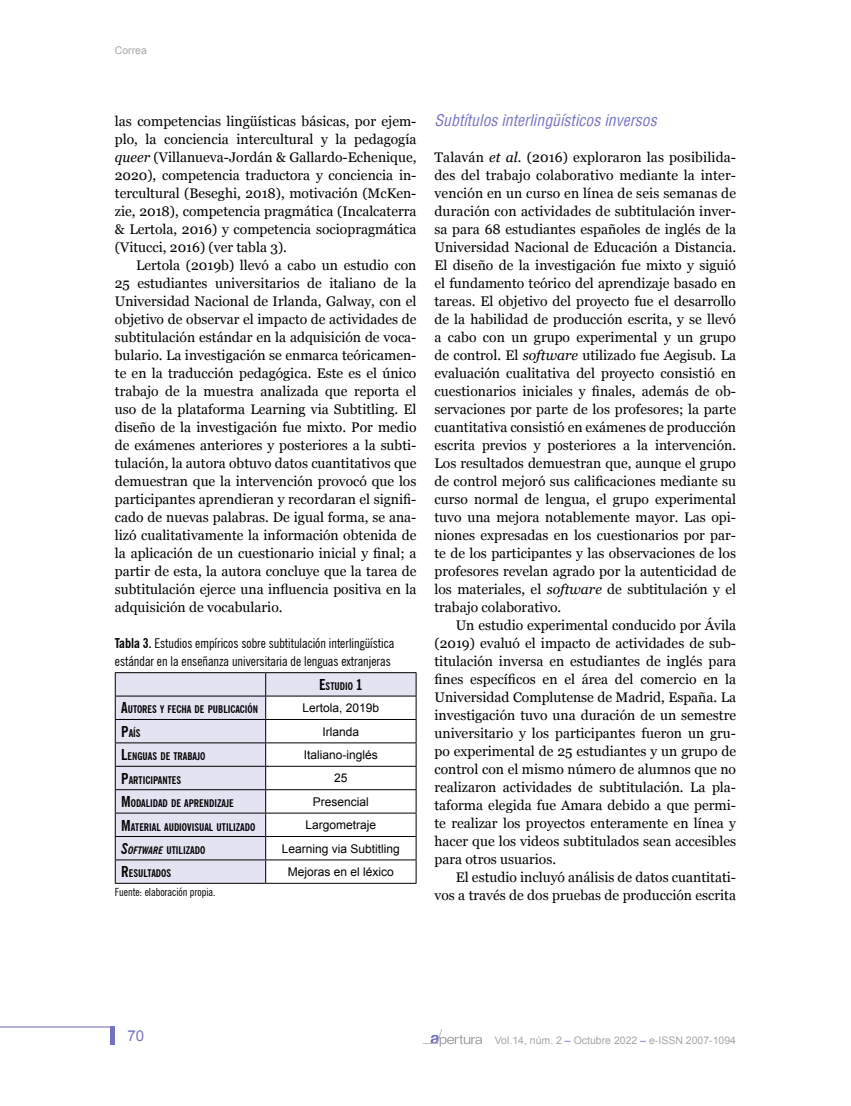
<style>
.page{position:relative;width:851px;height:1106px;background:#fff}
.page>*{position:absolute;margin:0;border:0;box-sizing:border-box;transform-origin:0 0}
.t1{font:italic condensed 15.75px "Helvetica";color:#7473c0}
.t2{font:15px "Arial";color:#7473c0}
.t3{font:13.8px/18px "Georgia";color:#000;text-align:justify}
.t4{font:condensed 13.5px/18px "News Gothic BT";color:#000}
.t5{font:12px "Arial";color:#000}
.t6{font:condensed 11.25px "News Gothic BT";color:#000}
.t7{font:700 condensed 10.5px "News Gothic BT";color:#000}
.t8{font:10.5px "Arial";color:#a6a6a6}
.s1{font-style:italic}
.s2{font-weight:700}
.s3{font-size:15px}
.s4{font-style:italic;font-size:15px}
.s5{color:#7473c0}
</style>
<div class="page">
<svg style="left:423px;top:1029px;width:59px;height:17px"></svg>
<hr style="left:0;top:1026px;width:114px;height:1px;background:#7473c0">
<div style="left:110px;top:1026px;width:5px;height:18px;background:#7473c0"></div>
<svg style="left:116px;top:673px;width:299px;height:210px;fill:#e3e3f2"></svg>
<hr style="left:115px;top:672px;width:151px;height:1px;background:#000">
<hr style="left:266px;top:672px;width:150px;height:1px;background:#000">
<hr style="left:115px;top:695px;width:151px;height:1px;background:#000">
<hr style="left:266px;top:695px;width:150px;height:1px;background:#000">
<hr style="left:115px;top:719px;width:151px;height:1px;background:#000">
<hr style="left:266px;top:719px;width:150px;height:1px;background:#000">
<hr style="left:115px;top:742px;width:151px;height:1px;background:#000">
<hr style="left:266px;top:742px;width:150px;height:1px;background:#000">
<hr style="left:115px;top:766px;width:151px;height:1px;background:#000">
<hr style="left:266px;top:766px;width:150px;height:1px;background:#000">
<hr style="left:115px;top:789px;width:151px;height:1px;background:#000">
<hr style="left:266px;top:789px;width:150px;height:1px;background:#000">
<hr style="left:115px;top:812px;width:151px;height:1px;background:#000">
<hr style="left:266px;top:812px;width:150px;height:1px;background:#000">
<hr style="left:115px;top:836px;width:151px;height:1px;background:#000">
<hr style="left:266px;top:836px;width:150px;height:1px;background:#000">
<hr style="left:115px;top:859px;width:151px;height:1px;background:#000">
<svg style="left:115px;top:673px;width:1px;height:210px"></svg>
<hr style="left:266px;top:859px;width:150px;height:1px;background:#000">
<svg style="left:265px;top:673px;width:1px;height:210px"></svg>
<svg style="left:415px;top:673px;width:1px;height:210px"></svg>
<hr style="left:115px;top:883px;width:151px;height:1px;background:#000">
<hr style="left:266px;top:883px;width:150px;height:1px;background:#000">
<p class="t8" style="left:115px;top:43px;width:34px">Correa</p>
<p class="t3" style="left:115px;top:112px;width:303px">las competencias lingüísticas básicas, por ejem&shy;plo, la conciencia intercultural y la pedagogía <span class="s1">queer</span> (Villanueva-Jordán &amp; Gallardo-Echenique, 2020), competencia traductora y conciencia in&shy;tercultural (Beseghi, 2018), motivación (McKen&shy;zie, 2018), competencia pragmática (Incalcaterra &amp; Lertola, 2016) y competencia sociopragmática (Vitucci, 2016) (ver tabla 3).</p>
<p class="t3" style="left:115px;top:256px;width:303px;text-indent:21px">Lertola (2019b) llevó a cabo un estudio con 25 estudiantes universitarios de italiano de la Universidad Nacional de Irlanda, Galway, con el objetivo de observar el impacto de actividades de subtitulación estándar en la adquisición de voca&shy;bulario. La investigación se enmarca teóricamen&shy;te en la traducción pedagógica. Este es el único trabajo de la muestra analizada que reporta el uso de la plataforma Learning via Subtitling. El diseño de la investigación fue mixto. Por medio de exámenes anteriores y posteriores a la subti&shy;tulación, la autora obtuvo datos cuantitativos que demuestran que la intervención provocó que los participantes aprendieran y recordaran el signifi&shy;cado de nuevas palabras. De igual forma, se ana&shy;lizó cualitativamente la información obtenida de la aplicación de un cuestionario inicial y final; a partir de esta, la autora concluye que la tarea de subtitulación ejerce una influencia positiva en la adquisición de vocabulario.</p>
<p class="t4" style="left:115px;top:634px;width:281px"><span class="s2">Tabla 3.</span> Estudios empíricos sobre subtitulación interlingüística estándar en la enseñanza universitaria de lenguas extranjeras</p>
<p class="t7" style="left:319px;top:680px;width:45px"><span class="s3">E</span>STUDIO <span class="s3">1</span></p>
<p class="t7" style="left:121px;top:703px;width:138px"><span class="s3">A</span>UTORES Y FECHA DE PUBLICACIÓN</p>
<p class="t5" style="left:302px;top:700px;width:78px">Lertola, 2019b</p>
<p class="t7" style="left:121px;top:726px;width:21px"><span class="s3">P</span>AÍS</p>
<p class="t5" style="left:322px;top:723px;width:38px">Irlanda</p>
<p class="t7" style="left:121px;top:750px;width:86px"><span class="s3">L</span>ENGUAS DE TRABAJO</p>
<p class="t5" style="left:304px;top:747px;width:76px">Italiano-inglés</p>
<p class="t7" style="left:121px;top:773px;width:61px"><span class="s3">P</span>ARTICIPANTES</p>
<p class="t5" style="left:334px;top:770px;width:15px">25</p>
<p class="t7" style="left:121px;top:797px;width:114px"><span class="s3">M</span>ODALIDAD DE APRENDIZAJE</p>
<p class="t5" style="left:313px;top:793px;width:58px">Presencial</p>
<p class="t7" style="left:121px;top:820px;width:136px"><span class="s3">M</span>ATERIAL AUDIOVISUAL UTILIZADO</p>
<p class="t5" style="left:305px;top:817px;width:72px">Largometraje</p>
<p class="t7" style="left:121px;top:843px;width:85px"><span class="s4">S</span><span class="s1">OFTWARE</span> UTILIZADO</p>
<p class="t5" style="left:282px;top:840px;width:120px">Learning via Subtitling</p>
<p class="t7" style="left:121px;top:867px;width:51px"><span class="s3">R</span>ESULTADOS</p>
<p class="t5" style="left:288px;top:864px;width:108px">Mejoras en el léxico</p>
<p class="t6" style="left:115px;top:884px;width:102px">Fuente: elaboración propia.</p>
<p class="t1" style="left:434px;top:110px;width:224px">Subtítulos interlingüísticos inversos</p>
<p class="t3" style="left:434px;top:148px;width:303px">Talaván <span class="s1">et al.</span> (2016) exploraron las posibilida&shy;des del trabajo colaborativo mediante la inter&shy;vención en un curso en línea de seis semanas de duración con actividades de subtitulación inver&shy;sa para 68 estudiantes españoles de inglés de la Universidad Nacional de Educación a Distancia.<br>El diseño de la investigación fue mixto y siguió el fundamento teórico del aprendizaje basado en tareas. El objetivo del proyecto fue el desarrollo de la habilidad de producción escrita, y se llevó a cabo con un grupo experimental y un grupo de control. El <span class="s1">software</span> utilizado fue Aegisub. La evaluación cualitativa del proyecto consistió en cuestionarios iniciales y finales, además de ob&shy;servaciones por parte de los profesores; la parte cuantitativa consistió en exámenes de producción escrita previos y posteriores a la intervención.<br>Los resultados demuestran que, aunque el grupo de control mejoró sus calificaciones mediante su curso normal de lengua, el grupo experimental tuvo una mejora notablemente mayor. Las opi&shy;niones expresadas en los cuestionarios por par&shy;te de los participantes y las observaciones de los profesores revelan agrado por la autenticidad de los materiales, el <span class="s1">software</span> de subtitulación y el trabajo colaborativo.</p>
<p class="t3" style="left:434px;top:616px;width:303px;text-indent:21px">Un estudio experimental conducido por Ávila (2019) evaluó el impacto de actividades de sub&shy;titulación inversa en estudiantes de inglés para fines específicos en el área del comercio en la Universidad Complutense de Madrid, España. La investigación tuvo una duración de un semestre universitario y los participantes fueron un gru&shy;po experimental de 25 estudiantes y un grupo de control con el mismo número de alumnos que no realizaron actividades de subtitulación. La pla&shy;taforma elegida fue Amara debido a que permi&shy;te realizar los proyectos enteramente en línea y hacer que los videos subtitulados sean accesibles para otros usuarios.</p>
<p class="t3" style="left:434px;top:868px;width:303px;text-align:right">El estudio incluyó análisis de datos cuantitati&shy;vos a través de dos pruebas de producción escrita</p>
<p class="t2" style="left:127px;top:1026px;width:18px">70</p>
<p class="t8" style="left:495px;top:1033px;width:243px">Vol.14, núm. 2 <span class="s5">–</span> Octubre 2022 <span class="s5">–</span> e-ISSN 2007-1094</p>
</div>
